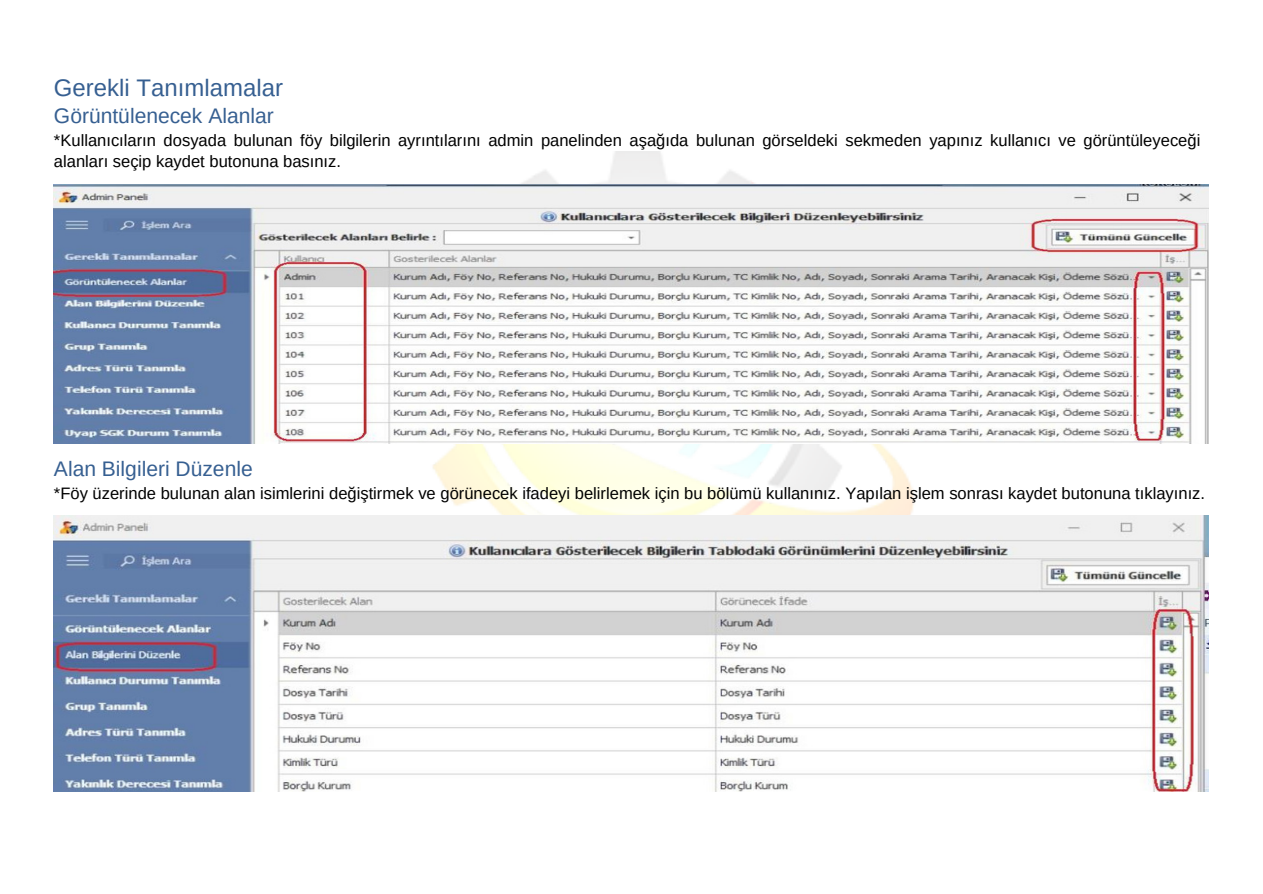
<style>
.page{position:relative;width:1263px;height:894px;background:#fff}
.page>*{position:absolute;margin:0;border:0;box-sizing:border-box;transform-origin:0 0}
.t1{font:24px "Arimo";color:#365f91}
.t2{font:21px "Arimo";color:#365f91}
.t3{font:16.5px/21.3px "Arimo";color:#000}
</style>
<div class="page">
<img style="left:388px;top:152px;width:526px;height:363px">
<img style="left:54px;top:184px;width:1154px;height:259px">
<img style="left:54px;top:515px;width:1154px;height:276px">
<h1 class="t1" style="left:54px;top:74px;width:231px">Gerekli Tanımlamalar</h1>
<p class="t2" style="left:54px;top:104px;width:221px">Görüntülenecek Alanlar</p>
<p class="t3" style="left:54px;top:130px;width:1148px">*Kullanıcıların dosyada bulunan föy bilgilerin ayrıntılarını admin panelinden aşağıda bulunan görseldeki sekmeden yapınız kullanıcı ve görüntüleyeceği alanları seçip kaydet butonuna basınız.</p>
<p class="t2" style="left:54px;top:457px;width:200px">Alan Bilgileri Düzenle</p>
<p class="t3" style="left:54px;top:482px;width:1153px">*Föy üzerinde bulunan alan isimlerini değiştirmek ve görünecek ifadeyi belirlemek için bu bölümü kullanınız. Yapılan işlem sonrası kaydet butonuna tıklayınız.</p>
</div>
